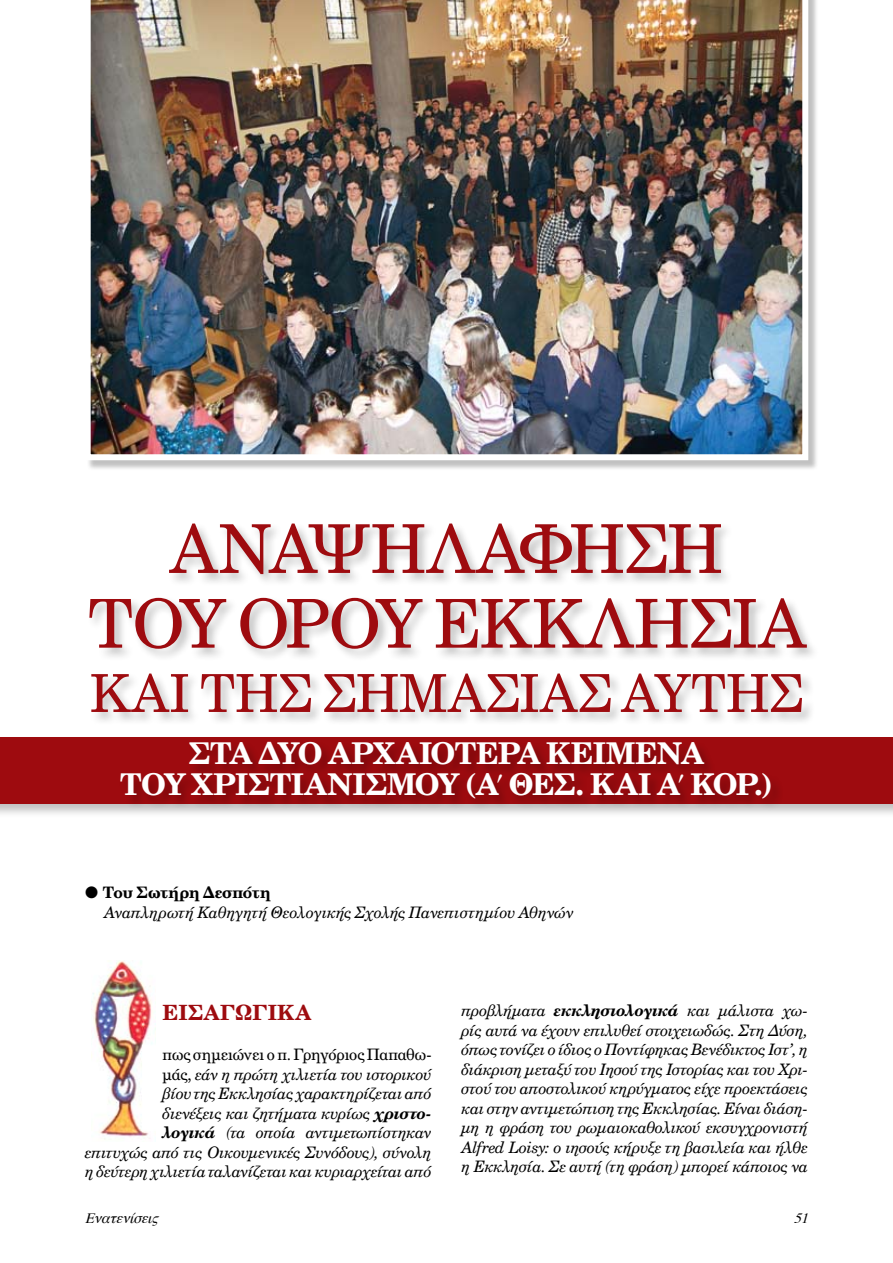
<style>
.page{position:relative;width:893px;height:1263px;background:#fff}
.page>*{position:absolute;margin:0;border:0;box-sizing:border-box;transform-origin:0 0}
.t1{font:67.5px/74.7px "UB Century";letter-spacing:-.015em;color:#9e0b0f;text-align:center}
.t2{font:52.5px "UB Century";color:#9e0b0f}
.t3{font:30px/31.2px "UB Century Bold";letter-spacing:-.01em;color:#fff;text-align:center}
.t4{font:21px "UB Century Bold";letter-spacing:.005em;color:#9e0b0f}
.t5{font:15.75px/19.5px "UB Century Italic";color:#000;text-align:right}
.t6{font:15.75px "UB Century";letter-spacing:-.015em;color:#000}
.t7{font:15.75px "UB Century Bold";letter-spacing:.005em;color:#000}
.t8{font:italic 14.25px "Times";color:#000}
.s1{font-family:"UB Optima"}
.s2{font-family:"UB Century"}
.s3{font-family:"UB Century Bold";font-style:italic}
</style>
<div class="page">
<img style="left:92px;top:960px;width:60px;height:180px">
<div style="left:86px;top:0;width:739px;height:477px;background:#000;opacity:.25"></div>
<img style="left:86px;top:0;width:722px;height:460px">
<div style="left:0;top:735px;width:893px;height:89px;background:#000;opacity:.25"></div>
<div style="left:0;top:738px;width:893px;height:66px;background:#9e0b0f"></div>
<div style="left:87px;top:521px;width:806px;height:352px;background:#000;opacity:.25"></div>
<h1 class="t1" style="left:87px;top:511px;width:710px">Αναψηλάφηση<br>του όρου Εκκλησία</h1>
<h2 class="t2" style="left:90px;top:661px;width:675px">και της σημασίας αυτής</h2>
<h3 class="t3" style="left:120px;top:737px;width:654px">στα δύο αρχαιότερα Κείμενα<br>Tου Χριστιανισμού (Α<span class="s1">’</span> Θεσ. και Α<span class="s1">’</span> Κορ.)</h3>
<p class="t7" style="left:85px;top:883px;width:187px">● Του Σωτήρη Δεσπότη</p>
<p class="t5" style="left:104px;top:902px;width:471px">Αναπληρωτή Καθηγητή Θεολογικής Σχολής Πανεπιστημίου Αθηνών</p>
<h3 class="t4" style="left:163px;top:999px;width:151px">ΕΙΣΑΓΩΓΙΚΑ</h3>
<p class="t6" style="left:163px;top:1045px;width:270px">πως σημειώνει ο π. Γρηγόριος Παπαθω-</p>
<p class="t5" style="left:85px;top:1064px;width:348px"><span class="s2">μάς,</span> εάν η πρώτη χιλιετία του ιστορικού<br>βίου της Εκκλησίας χαρακτηρίζεται από<br>διενέξεις και ζητήματα κυρίως <span class="s3">χριστο-<br>λογικά</span> (τα οποία αντιμετωπίστηκαν<br>επιτυχώς από τις Οικουμενικές Συνόδους), σύνολη η δεύτερη χιλιετία ταλανίζεται και κυριαρχείται από</p>
<p class="t5" style="left:461px;top:1001px;width:348px;text-align:justify">προβλήματα <span class="s3">εκκλησιολογικά</span> και μάλιστα χω&shy;ρίς αυτά να έχουν επιλυθεί στοιχειωδώς. Στη Δύση, όπως τονίζει ο ίδιος ο Ποντίφηκας Βενέδικτος Ιστ’, η διάκριση μεταξύ του Ιησού της Ιστορίας και του Χρι&shy;στού του αποστολικού κηρύγματος είχε προεκτάσεις και στην αντιμετώπιση της Εκκλησίας. Είναι διάση&shy;μη η φράση του ρωμαιοκαθολικού εκσυγχρονιστή Alfred Loisy: ο ιησούς κήρυξε τη βασιλεία και ήλθε η Εκκλησία. Σε αυτή (τη φράση) μπορεί κάποιος να</p>
<p class="t8" style="left:85px;top:1204px;width:81px">Eνατενίσεις</p>
<p class="t8" style="left:794px;top:1204px;width:22px">51</p>
</div>
